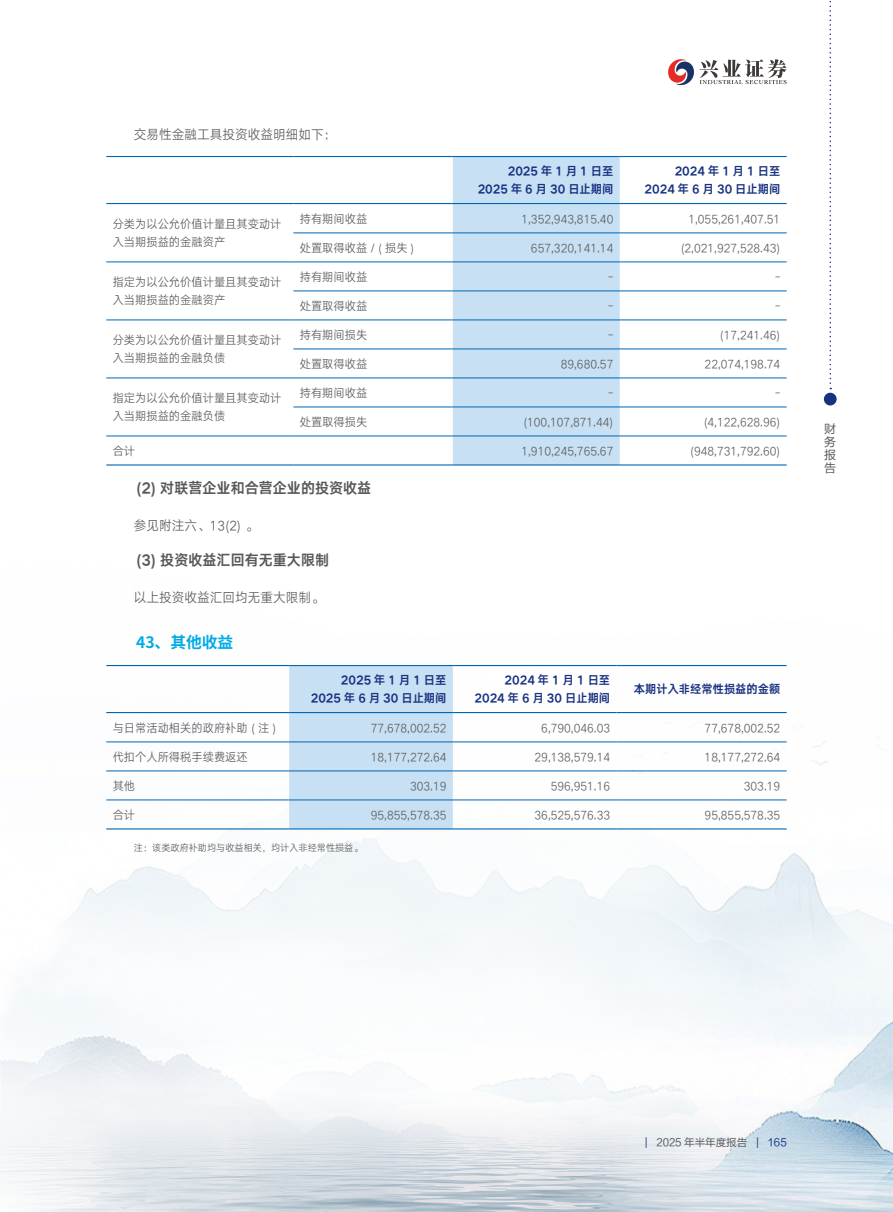
<style>
.page{position:relative;width:893px;height:1212px;background:#fff}
.page>*{position:absolute;margin:0;border:0;box-sizing:border-box;transform-origin:0 0}
.三级标题_1{font:700 15.75px "Source Han Sans CN";color:#00abe5}
.三级标题__1{font:15px "HY Qi Hei X1 GEW";color:#57585a}
.正文{font:13.5px "HY Qi Hei X1 DEW";color:#57585a}
.表文字右{font:12px "HY Qi Hei X1 DEW";color:#57585a}
.表文字左{font:12px/18px "HY Qi Hei X1 DEW";color:#57585a}
.表头-右{font:12px "HY Qi Hei X1 GEW";color:#183181}
.表头-右-2{font:12px "HY Qi Hei X1 GEW";letter-spacing:.25em;color:#183181}
.t1{font:12px/12.9px "FZLTHJW GB1 0";color:#57585a;text-align:justify}
.t2{font:10.5px "FZLTHJW GB1 0";color:#57585a}
.注{font:9.75px "HY Qi Hei X1 DEW";color:#57585a}
.s1{color:#183181}
</style>
<div class="page">
<img style="left:0;top:69px;width:893px;height:1143px">
<svg style="left:829px;top:1px;width:2px;height:388px"></svg>
<div style="left:824px;top:393px;width:13px;height:12px;background:#183181;border-radius:50%"></div>
<svg style="left:668px;top:59px;width:26px;height:26px"></svg>
<svg style="left:700px;top:59px;width:87px;height:25px"></svg>
<div style="left:453px;top:157px;width:167px;height:307px;background:#c7e0f3"></div>
<hr style="left:106px;top:156px;width:187px;height:1px;background:#0166b3">
<hr style="left:293px;top:156px;width:160px;height:1px;background:#0166b3">
<hr style="left:293px;top:233px;width:160px;height:1px;background:#0166b3">
<hr style="left:453px;top:233px;width:167px;height:1px;background:#0166b3">
<hr style="left:620px;top:233px;width:167px;height:1px;background:#0166b3">
<hr style="left:293px;top:262px;width:160px;height:1px;background:#0166b3">
<hr style="left:453px;top:262px;width:167px;height:1px;background:#0166b3">
<hr style="left:620px;top:262px;width:167px;height:1px;background:#0166b3">
<hr style="left:293px;top:291px;width:160px;height:1px;background:#0166b3">
<hr style="left:453px;top:291px;width:167px;height:1px;background:#0166b3">
<hr style="left:620px;top:291px;width:167px;height:1px;background:#0166b3">
<hr style="left:293px;top:320px;width:160px;height:1px;background:#0166b3">
<hr style="left:453px;top:320px;width:167px;height:1px;background:#0166b3">
<hr style="left:620px;top:320px;width:167px;height:1px;background:#0166b3">
<hr style="left:293px;top:349px;width:160px;height:1px;background:#0166b3">
<hr style="left:453px;top:349px;width:167px;height:1px;background:#0166b3">
<hr style="left:620px;top:349px;width:167px;height:1px;background:#0166b3">
<hr style="left:293px;top:378px;width:160px;height:1px;background:#0166b3">
<hr style="left:453px;top:378px;width:167px;height:1px;background:#0166b3">
<hr style="left:620px;top:378px;width:167px;height:1px;background:#0166b3">
<hr style="left:293px;top:407px;width:160px;height:1px;background:#0166b3">
<hr style="left:453px;top:407px;width:167px;height:1px;background:#0166b3">
<hr style="left:620px;top:407px;width:167px;height:1px;background:#0166b3">
<hr style="left:106px;top:436px;width:187px;height:1px;background:#0166b3">
<hr style="left:293px;top:436px;width:160px;height:1px;background:#0166b3">
<hr style="left:453px;top:436px;width:167px;height:1px;background:#0166b3">
<hr style="left:620px;top:436px;width:167px;height:1px;background:#0166b3">
<hr style="left:453px;top:156px;width:167px;height:1px;background:#0166b3">
<hr style="left:620px;top:156px;width:167px;height:1px;background:#0166b3">
<hr style="left:106px;top:262px;width:187px;height:1px;background:#0166b3">
<hr style="left:106px;top:320px;width:187px;height:1px;background:#0166b3">
<hr style="left:106px;top:378px;width:187px;height:1px;background:#0166b3">
<hr style="left:106px;top:203px;width:187px;height:1px;background:#0166b3">
<hr style="left:293px;top:203px;width:160px;height:1px;background:#0166b3">
<hr style="left:453px;top:203px;width:167px;height:1px;background:#0166b3">
<hr style="left:620px;top:203px;width:167px;height:1px;background:#0166b3">
<hr style="left:106px;top:464px;width:187px;height:1px;background:#0166b3">
<hr style="left:293px;top:464px;width:160px;height:1px;background:#0166b3">
<hr style="left:453px;top:464px;width:167px;height:1px;background:#0166b3">
<hr style="left:620px;top:464px;width:167px;height:1px;background:#0166b3">
<div style="left:289px;top:666px;width:164px;height:162px;background:#c7e0f3"></div>
<hr style="left:106px;top:665px;width:183px;height:1px;background:#0166b3">
<hr style="left:106px;top:742px;width:183px;height:1px;background:#0166b3">
<hr style="left:289px;top:742px;width:164px;height:1px;background:#0166b3">
<hr style="left:453px;top:742px;width:164px;height:1px;background:#0166b3">
<hr style="left:617px;top:742px;width:170px;height:1px;background:#0166b3">
<hr style="left:106px;top:771px;width:183px;height:1px;background:#0166b3">
<hr style="left:289px;top:771px;width:164px;height:1px;background:#0166b3">
<hr style="left:453px;top:771px;width:164px;height:1px;background:#0166b3">
<hr style="left:617px;top:771px;width:170px;height:1px;background:#0166b3">
<hr style="left:106px;top:800px;width:183px;height:1px;background:#0166b3">
<hr style="left:289px;top:800px;width:164px;height:1px;background:#0166b3">
<hr style="left:453px;top:800px;width:164px;height:1px;background:#0166b3">
<hr style="left:617px;top:800px;width:170px;height:1px;background:#0166b3">
<hr style="left:289px;top:665px;width:164px;height:1px;background:#0166b3">
<hr style="left:453px;top:665px;width:164px;height:1px;background:#0166b3">
<hr style="left:617px;top:665px;width:170px;height:1px;background:#0166b3">
<hr style="left:106px;top:712px;width:183px;height:1px;background:#0166b3">
<hr style="left:289px;top:712px;width:164px;height:1px;background:#0166b3">
<hr style="left:453px;top:712px;width:164px;height:1px;background:#0166b3">
<hr style="left:617px;top:712px;width:170px;height:1px;background:#0166b3">
<hr style="left:106px;top:828px;width:183px;height:1px;background:#0166b3">
<hr style="left:289px;top:828px;width:164px;height:1px;background:#0166b3">
<hr style="left:453px;top:828px;width:164px;height:1px;background:#0166b3">
<hr style="left:617px;top:828px;width:170px;height:1px;background:#0166b3">
<p class="正文" style="left:134px;top:126px;width:204px">交易性金融工具投资收益明细如下：</p>
<p class="表头-右-2" style="left:508px;top:162px;width:107px">2025年1月1日至</p>
<p class="表头-右" style="left:478px;top:180px;width:137px">2025 年 6 月 30 日止期间</p>
<p class="表头-右-2" style="left:675px;top:162px;width:107px">2024年1月1日至</p>
<p class="表头-右" style="left:645px;top:180px;width:137px">2024 年 6 月 30 日止期间</p>
<p class="表文字左" style="left:113px;top:215px;width:170px">分类为以公允价值计量且其变动计入当期损益的金融资产</p>
<p class="表文字左" style="left:300px;top:209px;width:69px">持有期间收益</p>
<p class="表文字右" style="left:521px;top:211px;width:93px">1,352,943,815.40</p>
<p class="表文字右" style="left:688px;top:211px;width:93px">1,055,261,407.51</p>
<p class="表文字左" style="left:300px;top:238px;width:116px">处置取得收益 / ( 损失 )</p>
<p class="表文字右" style="left:531px;top:240px;width:84px">657,320,141.14</p>
<p class="表文字右" style="left:681px;top:240px;width:101px">(2,021,927,528.43)</p>
<p class="表文字左" style="left:113px;top:273px;width:170px">指定为以公允价值计量且其变动计入当期损益的金融资产</p>
<p class="表文字左" style="left:300px;top:267px;width:69px">持有期间收益</p>
<p class="表文字右" style="left:608px;top:269px;width:7px">-</p>
<p class="表文字右" style="left:775px;top:269px;width:7px">-</p>
<p class="表文字左" style="left:300px;top:296px;width:69px">处置取得收益</p>
<p class="表文字右" style="left:608px;top:298px;width:7px">-</p>
<p class="表文字右" style="left:775px;top:298px;width:7px">-</p>
<p class="表文字左" style="left:113px;top:331px;width:170px">分类为以公允价值计量且其变动计入当期损益的金融负债</p>
<p class="表文字左" style="left:300px;top:325px;width:69px">持有期间损失</p>
<p class="表文字右" style="left:608px;top:327px;width:7px">-</p>
<p class="表文字右" style="left:720px;top:327px;width:62px">(17,241.46)</p>
<p class="表文字左" style="left:300px;top:354px;width:69px">处置取得收益</p>
<p class="表文字右" style="left:561px;top:356px;width:54px">89,680.57</p>
<p class="表文字右" style="left:705px;top:356px;width:77px">22,074,198.74</p>
<p class="表文字左" style="left:113px;top:389px;width:170px">指定为以公允价值计量且其变动计入当期损益的金融负债</p>
<p class="表文字左" style="left:300px;top:383px;width:69px">持有期间收益</p>
<p class="表文字右" style="left:608px;top:385px;width:7px">-</p>
<p class="表文字右" style="left:775px;top:385px;width:7px">-</p>
<p class="表文字左" style="left:300px;top:412px;width:69px">处置取得损失</p>
<p class="表文字右" style="left:523px;top:414px;width:92px">(100,107,871.44)</p>
<p class="表文字右" style="left:704px;top:414px;width:78px">(4,122,628.96)</p>
<p class="表文字左" style="left:113px;top:441px;width:24px">合计</p>
<p class="表文字右" style="left:521px;top:443px;width:93px">1,910,245,765.67</p>
<p class="表文字右" style="left:690px;top:443px;width:92px">(948,731,792.60)</p>
<p class="三级标题__1" style="left:136px;top:477px;width:237px">(2) 对联营企业和合营企业的投资收益</p>
<p class="正文" style="left:134px;top:517px;width:125px">参见附注六、13(2) 。</p>
<p class="三级标题__1" style="left:136px;top:549px;width:195px">(3) 投资收益汇回有无重大限制</p>
<p class="正文" style="left:134px;top:589px;width:191px">以上投资收益汇回均无重大限制。</p>
<p class="三级标题_1" style="left:136px;top:633px;width:99px">43、其他收益</p>
<p class="表头-右-2" style="left:341px;top:671px;width:107px">2025年1月1日至</p>
<p class="表头-右" style="left:311px;top:689px;width:137px">2025 年 6 月 30 日止期间</p>
<p class="表头-右-2" style="left:505px;top:671px;width:107px">2024年1月1日至</p>
<p class="表头-右" style="left:474px;top:689px;width:137px">2024 年 6 月 30 日止期间</p>
<p class="表头-右" style="left:634px;top:680px;width:148px">本期计入非经常性损益的金额</p>
<p class="表文字左" style="left:113px;top:718px;width:165px">与日常活动相关的政府补助 ( 注 )</p>
<p class="表文字右" style="left:371px;top:720px;width:77px">77,678,002.52</p>
<p class="表文字右" style="left:541px;top:720px;width:70px">6,790,046.03</p>
<p class="表文字右" style="left:705px;top:720px;width:77px">77,678,002.52</p>
<p class="表文字左" style="left:113px;top:747px;width:137px">代扣个人所得税手续费返还</p>
<p class="表文字右" style="left:371px;top:749px;width:77px">18,177,272.64</p>
<p class="表文字右" style="left:534px;top:749px;width:77px">29,138,579.14</p>
<p class="表文字右" style="left:705px;top:749px;width:77px">18,177,272.64</p>
<p class="表文字左" style="left:113px;top:776px;width:24px">其他</p>
<p class="表文字右" style="left:410px;top:778px;width:38px">303.19</p>
<p class="表文字右" style="left:551px;top:778px;width:61px">596,951.16</p>
<p class="表文字右" style="left:744px;top:778px;width:38px">303.19</p>
<p class="表文字左" style="left:113px;top:805px;width:24px">合计</p>
<p class="表文字右" style="left:371px;top:807px;width:77px">95,855,578.35</p>
<p class="表文字右" style="left:534px;top:807px;width:77px">36,525,576.33</p>
<p class="表文字右" style="left:705px;top:807px;width:77px">95,855,578.35</p>
<p class="注" style="left:134px;top:841px;width:230px">注：该类政府补助均与收益相关，均计入非经常性损益。</p>
<p class="t1" style="left:824px;top:423px;width:13px">财务报告</p>
<p class="t2" style="left:645px;top:1136px;width:143px"><span class="s1">|</span> 2025 年半年度报告 <span class="s1">| 165</span></p>
</div>
